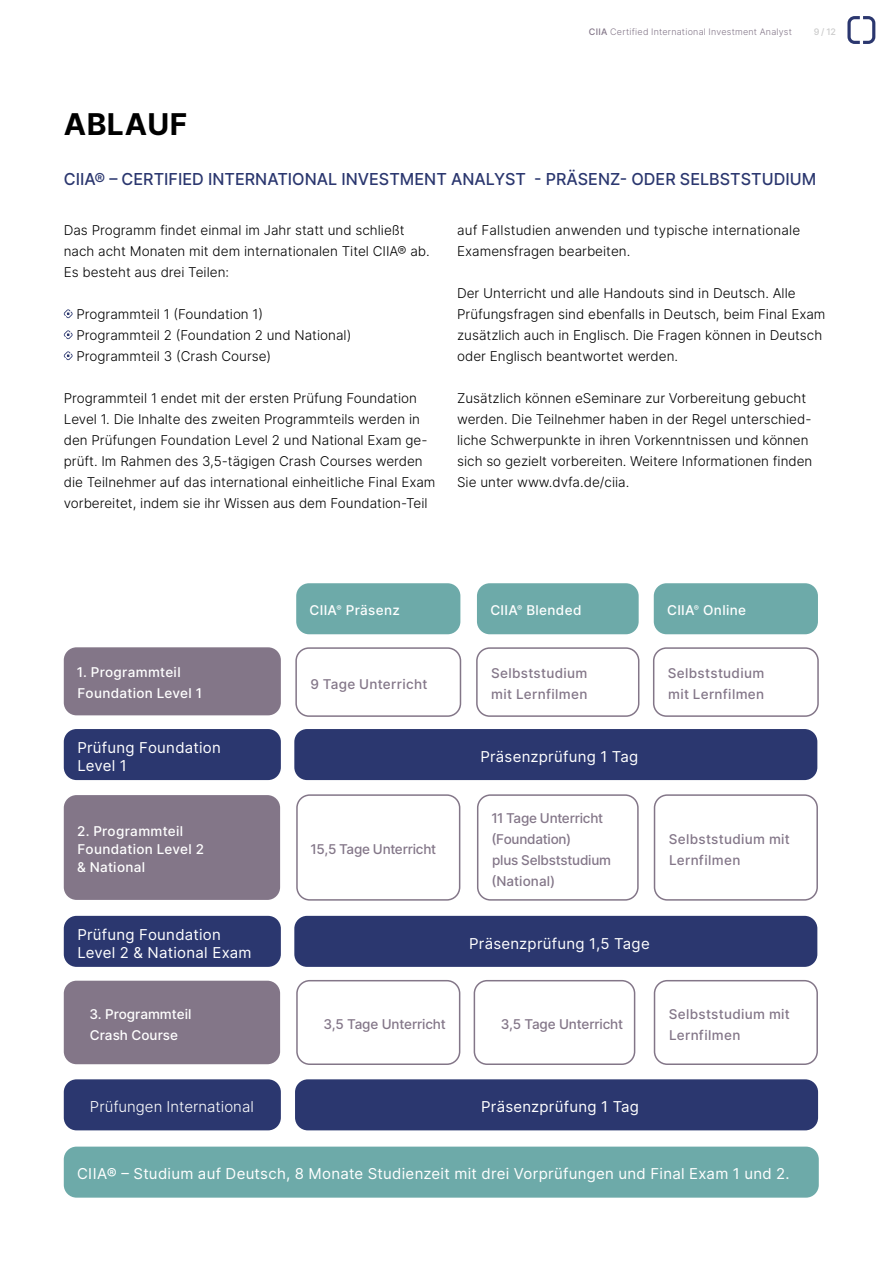
<style>
.page{position:relative;width:893px;height:1263px;background:#fff}
.page>*{position:absolute;margin:0;border:0;box-sizing:border-box;transform-origin:0 0}
.Headline{font:700 30px "Inter";letter-spacing:.01em;color:#000}
.Text_title{font:500 16.5px "Inter";color:#2b376f}
.t1{font:15px "Inter";letter-spacing:.02em;color:#fff}
.t2{font:300 15px "Inter";color:#fff}
.Fließtext{font:300 13.5px/21px "Inter";color:#000}
.t3{font:500 13.5px/21px "Inter";letter-spacing:.015em;color:#837688}
.t4{font:500 13.5px "Inter";letter-spacing:.02em;color:#fff}
.t5{font:500 13.5px "Inter";letter-spacing:-.015em;color:#837688}
.t6{font:500 13.5px "Inter";letter-spacing:-.01em;color:#837688}
.t7{font:500 13.5px "Inter";color:#fff}
.t8{font:500 13.5px "Inter";letter-spacing:-.02em;color:#837688}
.t9{font:300 9px "Inter";letter-spacing:.025em;color:#837688}
.t10{font:500 9px "Inter";color:#cbcbcb}
.s1{font-weight:500}
</style>
<div class="page">
<svg style="left:847px;top:16px;width:28px;height:28px"></svg>
<svg style="left:64px;top:309px;width:9px;height:9px"></svg>
<svg style="left:64px;top:330px;width:9px;height:9px"></svg>
<svg style="left:64px;top:351px;width:9px;height:9px"></svg>
<div style="left:296px;top:583px;width:164px;height:51px;background:#6daaa9;border-radius:13px"></div>
<div style="left:295px;top:647px;width:166px;height:70px;border:2px solid #837688;border-radius:13px"></div>
<div style="left:294px;top:729px;width:523px;height:51px;background:#2b376f;border-radius:13px"></div>
<div style="left:477px;top:583px;width:162px;height:51px;background:#6daaa9;border-radius:13px"></div>
<div style="left:476px;top:647px;width:163px;height:70px;border:2px solid #837688;border-radius:13px"></div>
<div style="left:654px;top:583px;width:164px;height:51px;background:#6daaa9;border-radius:13px"></div>
<div style="left:653px;top:647px;width:166px;height:70px;border:2px solid #837688;border-radius:13px"></div>
<div style="left:294px;top:916px;width:523px;height:51px;background:#2b376f;border-radius:13px"></div>
<div style="left:295px;top:1079px;width:523px;height:51px;background:#2b376f;border-radius:13px"></div>
<div style="left:477px;top:794px;width:162px;height:107px;border:2px solid #837688;border-radius:13px"></div>
<div style="left:654px;top:794px;width:164px;height:107px;border:2px solid #837688;border-radius:13px"></div>
<div style="left:64px;top:647px;width:217px;height:68px;background:#837688;border-radius:13px"></div>
<div style="left:64px;top:729px;width:217px;height:51px;background:#2b376f;border-radius:13px"></div>
<div style="left:64px;top:795px;width:216px;height:105px;background:#837688;border-radius:13px"></div>
<div style="left:64px;top:916px;width:217px;height:51px;background:#2b376f;border-radius:13px"></div>
<div style="left:64px;top:1079px;width:217px;height:51px;background:#2b376f;border-radius:13px"></div>
<div style="left:64px;top:1146px;width:755px;height:51px;background:#6daaa9;border-radius:13px"></div>
<div style="left:296px;top:794px;width:164px;height:107px;border:2px solid #837688;border-radius:13px"></div>
<div style="left:64px;top:981px;width:216px;height:83px;background:#837688;border-radius:13px"></div>
<div style="left:654px;top:980px;width:164px;height:85px;border:2px solid #837688;border-radius:13px"></div>
<div style="left:296px;top:980px;width:164px;height:85px;border:2px solid #837688;border-radius:13px"></div>
<div style="left:474px;top:980px;width:161px;height:85px;border:2px solid #837688;border-radius:13px"></div>
<p class="Headline" style="left:64px;top:102px;width:125px">ABLAUF</p>
<p class="t9" style="left:589px;top:25px;width:205px"><span class="s1">CIIA</span> Certified International Investment Analyst</p>
<p class="t10" style="left:814px;top:25px;width:24px">9 / 12</p>
<p class="Text_title" style="left:64px;top:167px;width:754px">CIIA® – CERTIFIED INTERNATIONAL INVESTMENT ANALYST - PRÄSENZ- ODER SELBSTSTUDIUM</p>
<p class="Fließtext" style="left:64px;top:219px;width:367px">Das Programm findet einmal im Jahr statt und schließt nach acht Monaten mit dem internationalen Titel CIIA® ab.<br>Es besteht aus drei Teilen:</p>
<p class="Fließtext" style="left:77px;top:303px;width:188px">Programmteil 1 (Foundation 1)</p>
<p class="Fließtext" style="left:77px;top:324px;width:276px">Programmteil 2 (Foundation 2 und National)</p>
<p class="Fließtext" style="left:77px;top:345px;width:196px">Programmteil 3 (Crash Course)</p>
<p class="Fließtext" style="left:64px;top:387px;width:373px">Programmteil 1 endet mit der ersten Prüfung Foundation Level 1. Die Inhalte des zweiten Programmteils werden in den Prüfungen Foundation Level 2 und National Exam ge&shy;prüft. Im Rahmen des 3,5-tägigen Crash Courses werden die Teilnehmer auf das international einheitliche Final Exam vorbereitet, indem sie ihr Wissen aus dem Foundation-Teil</p>
<p class="Fließtext" style="left:457px;top:219px;width:345px">auf Fallstudien anwenden und typische internationale<br>Examensfragen bearbeiten.</p>
<p class="Fließtext" style="left:457px;top:282px;width:370px">Der Unterricht und alle Handouts sind in Deutsch. Alle Prüfungsfragen sind ebenfalls in Deutsch, beim Final Exam zusätzlich auch in Englisch. Die Fragen können in Deutsch oder Englisch beantwortet werden.</p>
<p class="Fließtext" style="left:457px;top:387px;width:357px">Zusätzlich können eSeminare zur Vorbereitung gebucht werden. Die Teilnehmer haben in der Regel unterschied&shy;liche Schwerpunkte in ihren Vorkenntnissen und können sich so gezielt vorbereiten. Weitere Informationen finden Sie unter www.dvfa.de/ciia.</p>
<p class="t4" style="left:77px;top:662px;width:106px">1. Programmteil</p>
<p class="t4" style="left:78px;top:683px;width:126px">Foundation Level 1</p>
<p class="t1" style="left:77px;top:736px;width:145px">Prüfung Foundation</p>
<p class="t1" style="left:77px;top:754px;width:51px">Level 1</p>
<p class="t4" style="left:77px;top:821px;width:108px">2. Programmteil</p>
<p class="t4" style="left:78px;top:839px;width:128px">Foundation Level 2</p>
<p class="t4" style="left:77px;top:857px;width:70px">&amp; National</p>
<p class="t1" style="left:77px;top:923px;width:145px">Prüfung Foundation</p>
<p class="t1" style="left:77px;top:941px;width:176px">Level 2 &amp; National Exam</p>
<p class="t4" style="left:310px;top:600px;width:92px">CIIA<sup>®</sup> Präsenz</p>
<p class="t3" style="left:310px;top:673px;width:118px">9 Tage Unterricht</p>
<p class="t5" style="left:311px;top:839px;width:127px">15,5 Tage Unterricht</p>
<p class="t4" style="left:490px;top:600px;width:93px">CIIA<sup>®</sup> Blended</p>
<p class="t4" style="left:667px;top:600px;width:80px">CIIA<sup>®</sup> Online</p>
<p class="t3" style="left:491px;top:662px;width:98px">Selbststudium mit Lernfilmen</p>
<p class="t3" style="left:668px;top:662px;width:98px">Selbststudium mit Lernfilmen</p>
<p class="t1" style="left:480px;top:745px;width:159px">Präsenzprüfung 1 Tag</p>
<p class="t5" style="left:491px;top:808px;width:113px">11 Tage Unterricht</p>
<p class="t8" style="left:491px;top:829px;width:81px">(Foundation)</p>
<p class="t5" style="left:492px;top:850px;width:121px">plus Selbststudium</p>
<p class="t3" style="left:491px;top:870px;width:65px">(National)</p>
<p class="t1" style="left:469px;top:932px;width:182px">Präsenzprüfung 1,5 Tage</p>
<p class="t3" style="left:669px;top:828px;width:123px">Selbststudium mit<br>Lernfilmen</p>
<p class="t7" style="left:90px;top:1004px;width:103px">3. Programmteil</p>
<p class="t7" style="left:90px;top:1025px;width:90px">Crash Course</p>
<p class="t2" style="left:90px;top:1096px;width:165px">Prüfungen International</p>
<p class="t6" style="left:323px;top:1014px;width:124px">3,5 Tage Unterricht</p>
<p class="t6" style="left:501px;top:1014px;width:124px">3,5 Tage Unterricht</p>
<p class="t1" style="left:481px;top:1096px;width:159px">Präsenzprüfung 1 Tag</p>
<p class="t3" style="left:669px;top:1003px;width:123px">Selbststudium mit<br>Lernfilmen</p>
<p class="t1" style="left:77px;top:1163px;width:714px">CIIA® – Studium auf Deutsch, 8 Monate Studienzeit mit drei Vorprüfungen und Final Exam 1 und 2.</p>
</div>
